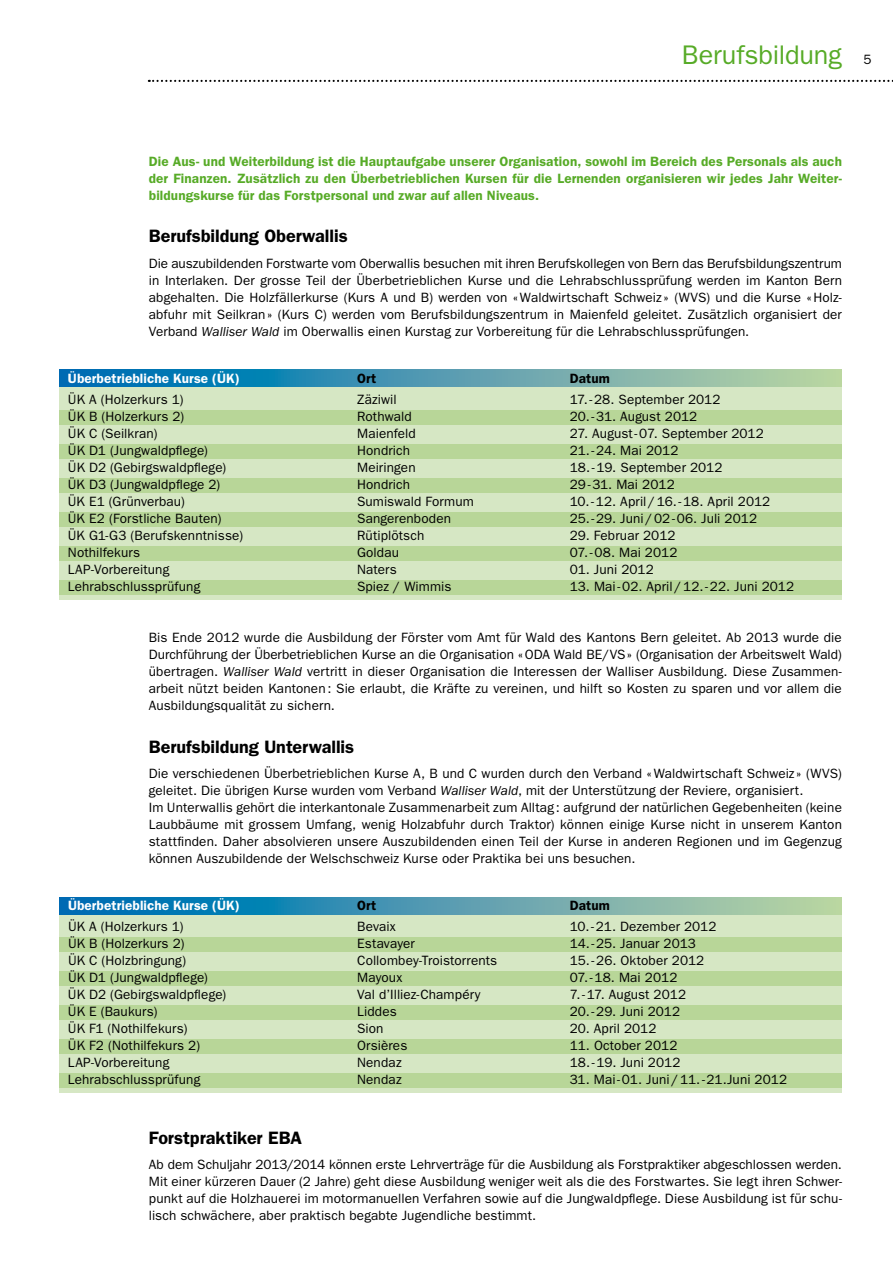
<style>
.page{position:relative;width:893px;height:1263px;background:#fff}
.page>*{position:absolute;margin:0;border:0;box-sizing:border-box;transform-origin:0 0}
.t1{font:27px "Franklin Gothic LT";letter-spacing:-.005em;color:#57ab27}
.t2{font:600 18px "Franklin Gothic LT";color:#000}
.t3{font:13.5px/17px "Franklin Gothic LT";letter-spacing:.01em;color:#000;text-align:justify}
.t4{font:600 13.5px/17px "Franklin Gothic LT";letter-spacing:.01em;color:#57ab27;text-align:justify}
.t5{font:600 13.5px "Franklin Gothic LT";letter-spacing:.01em;color:#fff}
.t6{font:600 13.5px "Franklin Gothic LT";letter-spacing:.01em;color:#000}
.s1{font-style:italic}
</style>
<div class="page">
<svg style="left:149px;top:80px;width:744px;height:2px"></svg>
<div style="left:60px;top:906px;width:782px;height:187px;background:#d6e7c4"></div>
<div style="left:60px;top:378px;width:782px;height:222px;background:#d6e7c4"></div>
<div style="left:60px;top:937px;width:782px;height:15px;background:#b8d698"></div>
<div style="left:60px;top:410px;width:782px;height:15px;background:#b8d698"></div>
<div style="left:60px;top:971px;width:782px;height:15px;background:#b8d698"></div>
<div style="left:60px;top:444px;width:782px;height:15px;background:#b8d698"></div>
<div style="left:60px;top:1005px;width:782px;height:15px;background:#b8d698"></div>
<div style="left:60px;top:478px;width:782px;height:15px;background:#b8d698"></div>
<div style="left:60px;top:1039px;width:782px;height:15px;background:#b8d698"></div>
<div style="left:60px;top:512px;width:782px;height:15px;background:#b8d698"></div>
<div style="left:60px;top:1073px;width:782px;height:15px;background:#b8d698"></div>
<div style="left:60px;top:546px;width:782px;height:15px;background:#b8d698"></div>
<div style="left:60px;top:580px;width:782px;height:15px;background:#b8d698"></div>
<svg style="left:60px;top:897px;width:782px;height:17px;background:#539dae"></svg>
<svg style="left:60px;top:370px;width:782px;height:17px;background:#539dae"></svg>
<h1 class="t1" style="left:682px;top:39px;width:162px">Berufsbildung</h1>
<p class="t3" style="left:864px;top:51px;width:10px">5</p>
<p class="t4" style="left:149px;top:153px;width:695px">Die Aus- und Weiterbildung ist die Hauptaufgabe unserer Organisation, sowohl im Bereich des Personals als auch der Finanzen. Zusätzlich zu den Überbetrieblichen Kursen für die Lernenden organisieren wir jedes Jahr Weiter&shy;bildungskurse für das Forstpersonal und zwar auf allen Niveaus.</p>
<h2 class="t2" style="left:149px;top:226px;width:200px">Berufsbildung Oberwallis</h2>
<p class="t3" style="left:149px;top:255px;width:695px">Die auszubildenden Forstwarte vom Oberwallis besuchen mit ihren Berufskollegen von Bern das Berufsbildungszentrum in Interlaken. Der grosse Teil der Überbetrieblichen Kurse und die Lehrabschlussprüfung werden im Kanton Bern abgehalten. Die Holzfällerkurse (Kurs A und B) werden von «Waldwirtschaft Schweiz » (WVS) und die Kurse «Holz&shy;abfuhr mit Seilkran» (Kurs C) werden vom Berufsbildungszentrum in Maienfeld geleitet. Zusätzlich organisiert der Verband <span class="s1">Walliser Wald</span> im Oberwallis einen Kurstag zur Vorbereitung für die Lehrabschlussprüfungen.</p>
<p class="t5" style="left:68px;top:370px;width:174px">Überbetriebliche Kurse (ÜK)</p>
<p class="t6" style="left:357px;top:370px;width:21px">Ort</p>
<p class="t6" style="left:570px;top:370px;width:42px">Datum</p>
<p class="t3" style="left:68px;top:391px;width:117px">ÜK A (Holzerkurs 1)</p>
<p class="t3" style="left:357px;top:391px;width:41px">Zäziwil</p>
<p class="t3" style="left:570px;top:391px;width:152px">17.-28. September 2012</p>
<p class="t3" style="left:68px;top:408px;width:118px">ÜK B (Holzerkurs 2)</p>
<p class="t3" style="left:357px;top:408px;width:56px">Rothwald</p>
<p class="t3" style="left:570px;top:408px;width:129px">20.-31. August 2012</p>
<p class="t3" style="left:68px;top:425px;width:91px">ÜK C (Seilkran)</p>
<p class="t3" style="left:357px;top:425px;width:60px">Maienfeld</p>
<p class="t3" style="left:570px;top:425px;width:196px">27. August-07. September 2012</p>
<p class="t3" style="left:68px;top:442px;width:141px">ÜK D1 (Jungwaldpflege)</p>
<p class="t3" style="left:357px;top:442px;width:55px">Hondrich</p>
<p class="t3" style="left:570px;top:442px;width:110px">21.-24. Mai 2012</p>
<p class="t3" style="left:68px;top:459px;width:160px">ÜK D2 (Gebirgswaldpflege)</p>
<p class="t3" style="left:357px;top:459px;width:60px">Meiringen</p>
<p class="t3" style="left:570px;top:459px;width:154px">18.-19. September 2012</p>
<p class="t3" style="left:68px;top:476px;width:154px">ÜK D3 (Jungwaldpflege 2)</p>
<p class="t3" style="left:357px;top:476px;width:55px">Hondrich</p>
<p class="t3" style="left:570px;top:476px;width:107px">29-31. Mai 2012</p>
<p class="t3" style="left:68px;top:493px;width:118px">ÜK E1 (Grünverbau)</p>
<p class="t3" style="left:357px;top:493px;width:118px">Sumiswald Formum</p>
<p class="t3" style="left:570px;top:493px;width:202px">10.-12. April/16.-18. April 2012</p>
<p class="t3" style="left:68px;top:510px;width:155px">ÜK E2 (Forstliche Bauten)</p>
<p class="t3" style="left:357px;top:510px;width:95px">Sangerenboden</p>
<p class="t3" style="left:570px;top:510px;width:189px">25.-29. Juni/02-06. Juli 2012</p>
<p class="t3" style="left:68px;top:527px;width:177px">ÜK G1-G3 (Berufskenntnisse)</p>
<p class="t3" style="left:357px;top:527px;width:69px">Rütiplötsch</p>
<p class="t3" style="left:570px;top:527px;width:108px">29. Februar 2012</p>
<p class="t3" style="left:68px;top:544px;width:74px">Nothilfekurs</p>
<p class="t3" style="left:357px;top:544px;width:43px">Goldau</p>
<p class="t3" style="left:570px;top:544px;width:109px">07.-08. Mai 2012</p>
<p class="t3" style="left:68px;top:561px;width:103px">LAP-Vorbereitung</p>
<p class="t3" style="left:357px;top:561px;width:41px">Naters</p>
<p class="t3" style="left:570px;top:561px;width:86px">01. Juni 2012</p>
<p class="t3" style="left:68px;top:578px;width:134px">Lehrabschlussprüfung</p>
<p class="t3" style="left:357px;top:578px;width:96px">Spiez / Wimmis</p>
<p class="t3" style="left:570px;top:578px;width:226px">13. Mai -02. April/12.-22. Juni 2012</p>
<p class="t3" style="left:149px;top:629px;width:695px">Bis Ende 2012 wurde die Ausbildung der Förster vom Amt für Wald des Kantons Bern geleitet. Ab 2013 wurde die Durchführung der Überbetrieblichen Kurse an die Organisation «ODA Wald BE/VS» (Organisation der Arbeitswelt Wald) übertragen. <span class="s1">Walliser Wald</span> vertritt in dieser Organisation die Interessen der Walliser Ausbildung. Diese Zusammen&shy;arbeit nützt beiden Kantonen: Sie erlaubt, die Kräfte zu vereinen, und hilft so Kosten zu sparen und vor allem die Ausbildungsqualität zu sichern.</p>
<h2 class="t2" style="left:149px;top:736px;width:207px">Berufsbildung Unterwallis</h2>
<p class="t3" style="left:149px;top:765px;width:695px;text-align:left">Die verschiedenen Überbetrieblichen Kurse A, B und C wurden durch den Verband «Waldwirtschaft Schweiz » (WVS) geleitet. Die übrigen Kurse wurden vom Verband <span class="s1">Walliser Wald</span>, mit der Unterstützung der Reviere, organisiert.<br>Im Unterwallis gehört die interkantonale Zusammenarbeit zum Alltag: aufgrund der natürlichen Gegebenheiten (keine Laubbäume mit grossem Umfang, wenig Holzabfuhr durch Traktor) können einige Kurse nicht in unserem Kanton stattfinden. Daher absolvieren unsere Auszubildenden einen Teil der Kurse in anderen Regionen und im Gegenzug können Auszubildende der Welschschweiz Kurse oder Praktika bei uns besuchen.</p>
<p class="t5" style="left:68px;top:897px;width:174px">Überbetriebliche Kurse (ÜK)</p>
<p class="t6" style="left:357px;top:897px;width:21px">Ort</p>
<p class="t6" style="left:570px;top:897px;width:42px">Datum</p>
<p class="t3" style="left:68px;top:918px;width:117px">ÜK A (Holzerkurs 1)</p>
<p class="t3" style="left:357px;top:918px;width:40px">Bevaix</p>
<p class="t3" style="left:570px;top:918px;width:148px">10.-21. Dezember 2012</p>
<p class="t3" style="left:68px;top:935px;width:118px">ÜK B (Holzerkurs 2)</p>
<p class="t3" style="left:357px;top:935px;width:59px">Estavayer</p>
<p class="t3" style="left:570px;top:935px;width:128px">14.-25. Januar 2013</p>
<p class="t3" style="left:68px;top:952px;width:120px">ÜK C (Holzbringung)</p>
<p class="t3" style="left:357px;top:952px;width:142px">Collombey-Troistorrents</p>
<p class="t3" style="left:570px;top:952px;width:136px">15.-26. Oktober 2012</p>
<p class="t3" style="left:68px;top:969px;width:141px">ÜK D1 (Jungwaldpflege)</p>
<p class="t3" style="left:357px;top:969px;width:47px">Mayoux</p>
<p class="t3" style="left:570px;top:969px;width:109px">07.-18. Mai 2012</p>
<p class="t3" style="left:68px;top:986px;width:160px">ÜK D2 (Gebirgswaldpflege)</p>
<p class="t3" style="left:357px;top:986px;width:125px">Val d’Illiez-Champéry</p>
<p class="t3" style="left:570px;top:986px;width:118px">7.-17. August 2012</p>
<p class="t3" style="left:68px;top:1003px;width:91px">ÜK E (Baukurs)</p>
<p class="t3" style="left:357px;top:1003px;width:41px">Liddes</p>
<p class="t3" style="left:570px;top:1003px;width:112px">20.-29. Juni 2012</p>
<p class="t3" style="left:68px;top:1020px;width:121px">ÜK F1 (Nothilfekurs)</p>
<p class="t3" style="left:357px;top:1020px;width:28px">Sion</p>
<p class="t3" style="left:570px;top:1020px;width:88px">20. April 2012</p>
<p class="t3" style="left:68px;top:1037px;width:134px">ÜK F2 (Nothilfekurs 2)</p>
<p class="t3" style="left:357px;top:1037px;width:52px">Orsières</p>
<p class="t3" style="left:570px;top:1037px;width:109px">11. October 2012</p>
<p class="t3" style="left:68px;top:1054px;width:103px">LAP-Vorbereitung</p>
<p class="t3" style="left:357px;top:1054px;width:46px">Nendaz</p>
<p class="t3" style="left:570px;top:1054px;width:112px">18.-19. Juni 2012</p>
<p class="t3" style="left:68px;top:1071px;width:134px">Lehrabschlussprüfung</p>
<p class="t3" style="left:357px;top:1071px;width:46px">Nendaz</p>
<p class="t3" style="left:570px;top:1071px;width:219px">31. Mai -01. Juni/11.-21.Juni 2012</p>
<h2 class="t2" style="left:149px;top:1127px;width:155px">Forstpraktiker EBA</h2>
<p class="t3" style="left:149px;top:1156px;width:695px">Ab dem Schuljahr 2013/2014 können erste Lehrverträge für die Ausbildung als Forstpraktiker abgeschlossen werden.<br>Mit einer kürzeren Dauer (2 Jahre) geht diese Ausbildung weniger weit als die des Forstwartes. Sie legt ihren Schwer&shy;punkt auf die Holzhauerei im motormanuellen Verfahren sowie auf die Jungwaldpflege. Diese Ausbildung ist für schu&shy;lisch schwächere, aber praktisch begabte Jugendliche bestimmt.</p>
</div>
